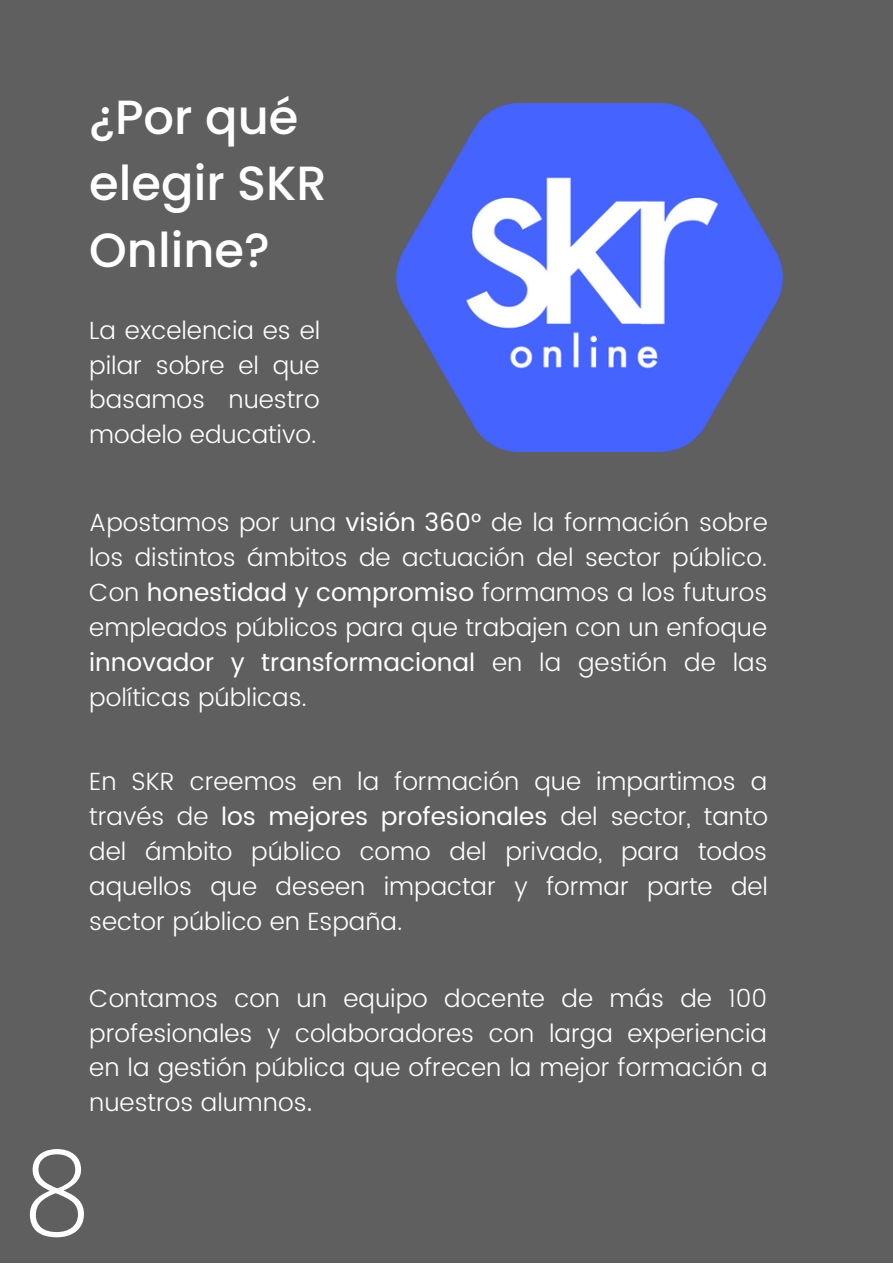
<style>
.page{position:relative;width:893px;height:1264px;background:#fff}
.page>*{position:absolute;margin:0;border:0;box-sizing:border-box;transform-origin:0 0}
.t1{font:300 119.85px "Open Sans";color:#fff}
.t2{font:500 48px/66.3px "Poppins";color:#fff}
.t3{font:300 24.9px/34.8px "Poppins";color:#fff;text-align:justify}
.s1{font-weight:400}
</style>
<div class="page">
<div style="left:0;top:0;width:892px;height:1262px;background:#5f5f5f"></div>
<img style="left:396px;top:104px;width:386px;height:347px">
<p class="t2" style="left:89px;top:84px;width:239px">¿Por qué elegir SKR<br>Online?</p>
<p class="t3" style="left:89px;top:313px;width:232px">La excelencia es el pilar sobre el que basamos nuestro modelo educativo.</p>
<p class="t3" style="left:89px;top:505px;width:680px">Apostamos por una <span class="s1">visión 360°</span> de la formación sobre los distintos ámbitos de actuación del sector público.<br>Con <span class="s1">honestidad y compromiso</span> formamos a los futuros empleados públicos para que trabajen con un enfoque <span class="s1">innovador y transformacional</span> en la gestión de las políticas públicas.</p>
<p class="t3" style="left:89px;top:764px;width:680px">En SKR creemos en la formación que impartimos a través de <span class="s1">los mejores profesionales</span> del sector, tanto del ámbito público como del privado, para todos aquellos que deseen impactar y formar parte del sector público en España.</p>
<p class="t3" style="left:89px;top:980px;width:679px">Contamos con un equipo docente de más de 100 profesionales y colaboradores con larga experiencia en la gestión pública que ofrecen la mejor formación a nuestros alumnos<span class="s1">.</span></p>
<p class="t1" style="left:23px;top:1108px;width:70px">8</p>
</div>
